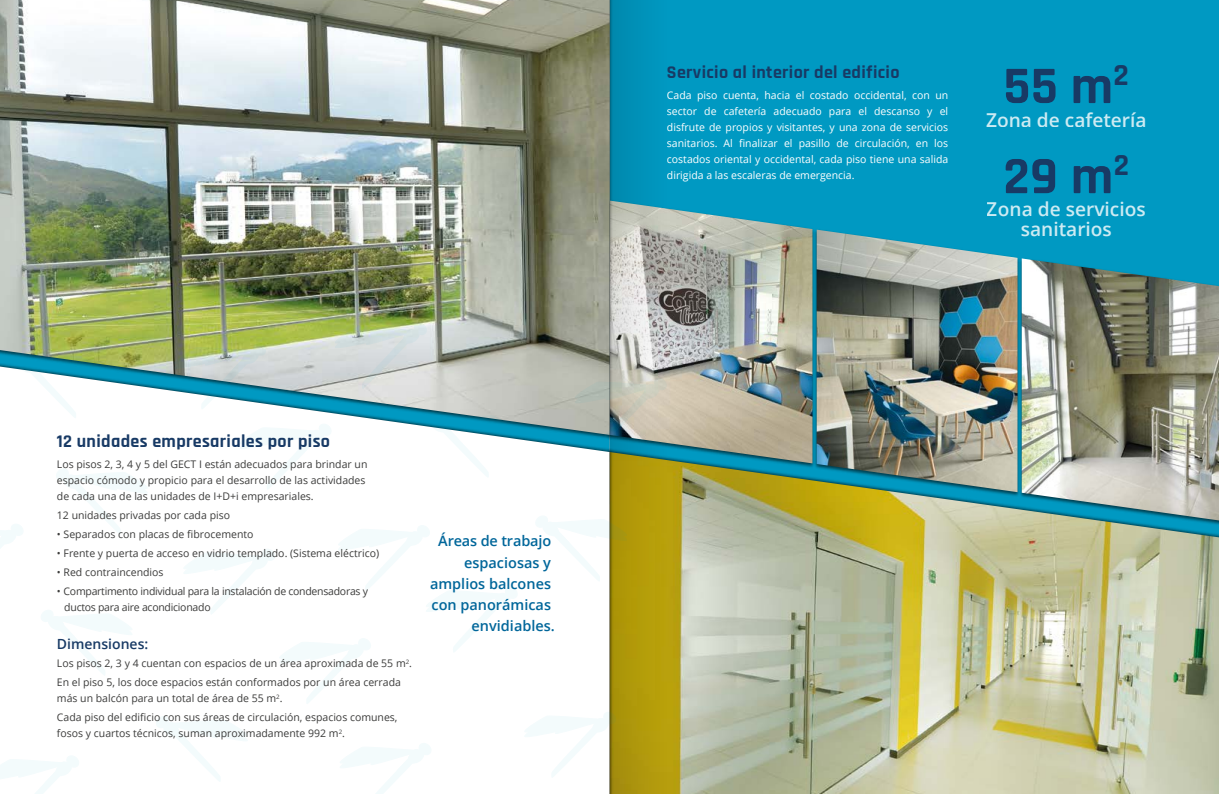
<style>
.page{position:relative;width:1219px;height:794px;background:#fff}
.page>*{position:absolute;margin:0;border:0;box-sizing:border-box;transform-origin:0 0}
.t1{font:700 53.2px "Rajdhani";color:#183a65}
.t2{font:600 19.1px/20.2px "Open Sans";color:#fff;text-align:center}
.t3{font:700 18px "Rajdhani";letter-spacing:.02em;color:#183a65}
.t4{font:600 14.5px/21.2px "Open Sans";color:#00669a;text-align:right}
.t5{font:600 14px "Open Sans";color:#183a65}
.t6{font:10.5px/19px "Open Sans";color:#3c3c3b}
.t7{font:10.5px/16px "Open Sans";color:#fff;text-align:justify}
.t8{font:10.5px/16px "Open Sans";letter-spacing:-.025em;color:#3c3c3b}
</style>
<div class="page">
<div style="left:1058px;top:0;width:161px;height:102px;background:#0099c2"></div>
<div style="left:1058px;top:102px;width:161px;height:156px;background:#0099c2"></div>
<img style="left:1058px;top:258px;width:161px;height:106px">
<img style="left:666px;top:0;width:392px;height:364px">
<img style="left:0;top:0;width:609px;height:360px">
<img style="left:666px;top:364px;width:553px;height:88px">
<img style="left:666px;top:452px;width:553px;height:342px">
<svg style="left:0;top:366px;width:609px;height:86px"></svg>
<svg style="left:156px;top:716px;width:91px;height:65px"></svg>
<svg style="left:574px;top:378px;width:93px;height:66px;background:#97b1ae"></svg>
<svg style="left:423px;top:411px;width:93px;height:66px"></svg>
<svg style="left:340px;top:743px;width:91px;height:51px"></svg>
<svg style="left:525px;top:712px;width:84px;height:65px"></svg>
<svg style="left:536px;top:516px;width:73px;height:65px"></svg>
<svg style="left:56px;top:469px;width:91px;height:65px"></svg>
<svg style="left:10px;top:352px;width:94px;height:66px"></svg>
<svg style="left:184px;top:525px;width:333px;height:179px"></svg>
<svg style="left:0;top:756px;width:79px;height:38px"></svg>
<svg style="left:41px;top:610px;width:91px;height:65px"></svg>
<svg style="left:0;top:524px;width:23px;height:24px"></svg>
<svg style="left:174px;top:343px;width:93px;height:66px"></svg>
<svg style="left:239px;top:423px;width:94px;height:66px"></svg>
<svg style="left:334px;top:323px;width:94px;height:66px;background:#d0d7cd"></svg>
<svg style="left:609px;top:0;width:57px;height:794px;background:#83a06d"></svg>
<h3 class="t3" style="left:57px;top:430px;width:275px">12 unidades empresariales por piso</h3>
<p class="t6" style="left:57px;top:456px;width:312px;line-height:16px">Los pisos 2, 3, 4 y 5 del GECT I están adecuados para brindar un espacio cómodo y propicio para el desarrollo de las actividades de cada una de las unidades de I+D+i empresariales.</p>
<p class="t6" style="left:57px;top:506px;width:175px">12 unidades privadas por cada piso</p>
<p class="t6" style="left:57px;top:525px;width:198px">• Separados con placas de fibrocemento</p>
<p class="t6" style="left:57px;top:544px;width:324px">• Frente y puerta de acceso en vidrio templado. (Sistema eléctrico)</p>
<p class="t6" style="left:57px;top:563px;width:108px">• Red contraincendios</p>
<p class="t8" style="left:64px;top:583px;width:305px;text-indent:-7px">• Compartimento individual para la instalación de condensadoras y ductos para aire acondicionado</p>
<h3 class="t5" style="left:57px;top:634px;width:93px">Dimensiones:</h3>
<p class="t6" style="left:57px;top:654px;width:357px">Los pisos 2, 3 y 4 cuentan con espacios de un área aproximada de 55 m<sup>2</sup>.<br>En el piso 5, los doce espacios están conformados por un área cerrada</p>
<p class="t6" style="left:57px;top:689px;width:342px">más un balcón para un total de área de 55 m<sup>2</sup>.<br>Cada piso del edificio con sus áreas de circulación, espacios comunes,</p>
<p class="t6" style="left:57px;top:724px;width:290px">fosos y cuartos técnicos, suman aproximadamente 992 m<sup>2</sup>.</p>
<h3 class="t4" style="left:430px;top:530px;width:126px">Áreas de trabajo espaciosas y amplios balcones con panorámicas envidiables.</h3>
<h3 class="t3" style="left:667px;top:62px;width:234px">Servicio al interior del edificio</h3>
<p class="t7" style="left:667px;top:87px;width:283px">Cada piso cuenta, hacia el costado occidental, con un sector de cafetería adecuado para el descanso y el disfrute de propios y visitantes, y una zona de servicios sanitarios. Al finalizar el pasillo de circulación, en los costados oriental y occidental, cada piso tiene una salida dirigida a las escaleras de emergencia.</p>
<h1 class="t1" style="left:1003px;top:54px;width:127px">55 m<sup>2</sup></h1>
<h2 class="t2" style="left:986px;top:109px;width:162px">Zona de cafetería</h2>
<h1 class="t1" style="left:1003px;top:144px;width:127px">29 m<sup>2</sup></h1>
<h2 class="t2" style="left:987px;top:199px;width:160px">Zona de servicios sanitarios</h2>
</div>
